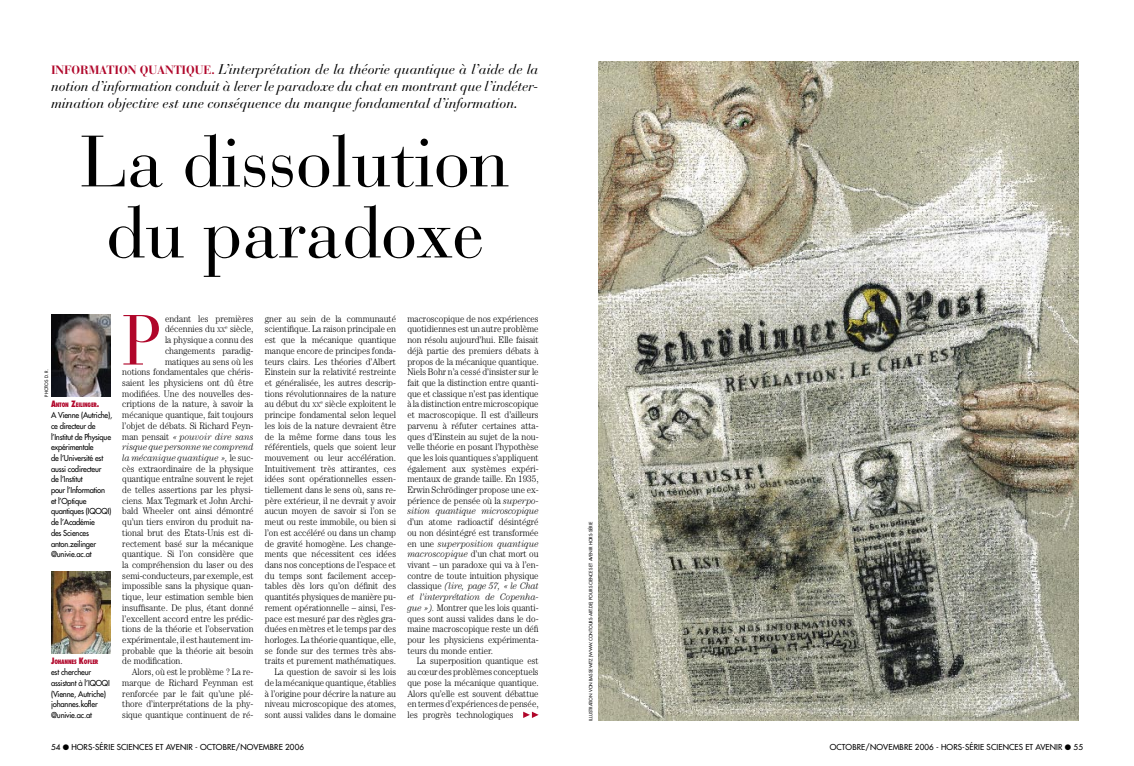
<style>
.page{position:relative;width:1134px;height:766px;background:#fff}
.page>*{position:absolute;margin:0;border:0;box-sizing:border-box;transform-origin:0 0}
._100_titre_ouverture{font:72px "Bauer Bodoni";letter-spacing:-.005em;color:#000}
._102-Lettrine_txtcour4cols{font:70.3px "Bauer Bodoni";color:#b0062a;scale:.92 1}
._101-grandchapo{font:italic 14px/17px "Bauer Bodoni";letter-spacing:-.005em;color:#000;text-align:justify}
._102-textcourant4cols{font:300 9.5px/10.7px "Century";color:#000;text-align:justify;scale:.92 1}
._102-Lettrine_txtcour4cols-2{font:300 9.5px "Century";color:#000;scale:.92 1}
._102-Lettrine_txtcour4cols-3{font:italic 300 9.5px "Century";color:#000;scale:.92 1}
._102-Lettrine_txtcour4cols-4{font:italic 300 9.5px "Century";color:#000;scale:.91 1}
._209_légfotauteur{font:8px/10.7px "Futura";letter-spacing:-.025em;color:#000;scale:.95 1}
._209_légfotauteur-2{font:8px "Futura";letter-spacing:.015em;color:#000}
._209_légfotauteur-3{font:800 condensed 5.9px "Futura";letter-spacing:-.03em;color:#b0062a;scale:.95 1}
._9-crédit{font:4.5px "Futura";letter-spacing:-.01em;color:#000}
.s1{font-weight:700;font-style:normal;font-size:12px;color:#b0062a}
.s2{font-size:8.5px}
.s3{font-size:6.6px}
.s4{font-style:normal}
.s5{font-style:italic}
</style>
<div class="page">
<img style="left:598px;top:62px;width:481px;height:658px">
<svg style="left:523px;top:711px;width:16px;height:6px"></svg>
<img style="left:51px;top:314px;width:60px;height:82px">
<img style="left:51px;top:571px;width:60px;height:82px">
<p class="_101-grandchapo" style="left:51px;top:60px;width:489px"><span class="s1">INFORMATION QUANTIQUE.</span> L’interprétation de la théorie quantique à l’aide de la notion d’information conduit à lever le paradoxe du chat en montrant que l’indéter&shy;mination objective est une conséquence du manque fondamental d’information.</p>
<p class="_100_titre_ouverture" style="left:80px;top:118px;width:431px">La dissolution</p>
<p class="_100_titre_ouverture" style="left:105px;top:189px;width:380px">du paradoxe</p>
<p class="_9-crédit" style="left:44px;top:396px;width:29px;rotate:-90deg">PHOTOS D. R.</p>
<p class="_209_légfotauteur-3" style="left:51px;top:401px;width:52px"><span class="s2">A</span>NTON <span class="s2">Z</span>EILINGER<span class="s2">.</span></p>
<p class="_209_légfotauteur" style="left:51px;top:409px;width:66px">A Vienne (Autriche), ce directeur de l’Institut de Physique expérimentale<br>de l’Université est aussi codirecteur<br>de l’Institut<br>pour l’Information et l’Optique quantiques (IQOQI) de l’Académie<br>des Sciences</p>
<p class="_209_légfotauteur" style="left:51px;top:538px;width:49px">anton.zeilinger @univie.ac.at</p>
<p class="_209_légfotauteur-3" style="left:51px;top:658px;width:51px"><span class="s2">J</span>OHANNES <span class="s2">K</span>OFLER</p>
<p class="_209_légfotauteur" style="left:51px;top:666px;width:63px">est chercheur assistant à l’IQOQI (Vienne, Autriche)</p>
<p class="_209_légfotauteur" style="left:51px;top:698px;width:51px">johannes.kofler @univie.ac.at</p>
<p class="_102-Lettrine_txtcour4cols" style="left:122px;top:298px;width:44px">P</p>
<p class="_102-Lettrine_txtcour4cols-2" style="left:165px;top:313px;width:98px">endant les premières</p>
<p class="_102-Lettrine_txtcour4cols-2" style="left:165px;top:323px;width:98px">décennies du <span class="s3">XX</span><sup>e</sup> siècle,</p>
<p class="_102-Lettrine_txtcour4cols-2" style="left:165px;top:334px;width:98px">la physique a connu des</p>
<p class="_102-Lettrine_txtcour4cols-2" style="left:165px;top:345px;width:98px">changements paradig-</p>
<p class="_102-Lettrine_txtcour4cols-2" style="left:165px;top:356px;width:98px">matiques au sens où les</p>
<p class="_102-Lettrine_txtcour4cols-2" style="left:122px;top:366px;width:144px">notions fondamentales que chéris-</p>
<p class="_102-Lettrine_txtcour4cols-2" style="left:122px;top:377px;width:144px">saient les physiciens ont dû être</p>
<p class="_102-Lettrine_txtcour4cols-2" style="left:122px;top:388px;width:144px">modifiées. Une des nouvelles des-</p>
<p class="_102-Lettrine_txtcour4cols-2" style="left:122px;top:398px;width:144px">criptions de la nature, à savoir la</p>
<p class="_102-Lettrine_txtcour4cols-2" style="left:122px;top:409px;width:144px">mécanique quantique, fait toujours</p>
<p class="_102-Lettrine_txtcour4cols-2" style="left:122px;top:420px;width:144px">l’objet de débats. Si Richard Feyn-</p>
<p class="_102-Lettrine_txtcour4cols-3" style="left:122px;top:431px;width:144px"><span class="s4">man pensait</span> « pouvoir dire sans</p>
<p class="_102-Lettrine_txtcour4cols-4" style="left:122px;top:441px;width:146px">risque que personne ne comprend</p>
<p class="_102-Lettrine_txtcour4cols-3" style="left:122px;top:452px;width:144px">la mécanique quantique », <span class="s4">le suc-</span></p>
<p class="_102-Lettrine_txtcour4cols-2" style="left:122px;top:463px;width:144px">cès extraordinaire de la physique</p>
<p class="_102-Lettrine_txtcour4cols-2" style="left:122px;top:473px;width:144px">quantique entraîne souvent le rejet</p>
<p class="_102-Lettrine_txtcour4cols-2" style="left:122px;top:484px;width:144px">de telles assertions par les physi-</p>
<p class="_102-Lettrine_txtcour4cols-2" style="left:122px;top:495px;width:144px">ciens<span class="s5">.</span> Max Tegmark et John Archi-</p>
<p class="_102-Lettrine_txtcour4cols-2" style="left:122px;top:505px;width:144px">bald Wheeler ont ainsi démontré</p>
<p class="_102-Lettrine_txtcour4cols-2" style="left:122px;top:516px;width:144px">qu’un tiers environ du produit na-</p>
<p class="_102-Lettrine_txtcour4cols-2" style="left:122px;top:527px;width:144px">tional brut des Etats-Unis est di-</p>
<p class="_102-Lettrine_txtcour4cols-2" style="left:122px;top:537px;width:144px">rectement basé sur la mécanique</p>
<p class="_102-Lettrine_txtcour4cols-2" style="left:122px;top:548px;width:144px">quantique. Si l’on considère que</p>
<p class="_102-Lettrine_txtcour4cols-2" style="left:122px;top:559px;width:144px">la compréhension du laser ou des</p>
<p class="_102-Lettrine_txtcour4cols-2" style="left:122px;top:570px;width:144px">semi-conducteurs, par exemple, est</p>
<p class="_102-Lettrine_txtcour4cols-2" style="left:122px;top:580px;width:144px">impossible sans la physique quan-</p>
<p class="_102-Lettrine_txtcour4cols-2" style="left:122px;top:591px;width:144px">tique, leur estimation semble bien</p>
<p class="_102-Lettrine_txtcour4cols-2" style="left:122px;top:602px;width:144px">insuffisante. De plus, étant donné</p>
<p class="_102-Lettrine_txtcour4cols-2" style="left:122px;top:612px;width:144px">l’excellent accord entre les prédic-</p>
<p class="_102-Lettrine_txtcour4cols-2" style="left:122px;top:623px;width:144px">tions de la théorie et l’observation</p>
<p class="_102-Lettrine_txtcour4cols-2" style="left:122px;top:634px;width:144px">expérimentale, il est hautement im-</p>
<p class="_102-Lettrine_txtcour4cols-2" style="left:122px;top:644px;width:144px">probable que la théorie ait besoin</p>
<p class="_102-Lettrine_txtcour4cols-2" style="left:122px;top:655px;width:67px">de modification.</p>
<p class="_102-textcourant4cols" style="left:122px;top:666px;width:144px;text-indent:10px">Alors, où est le problème ? La re&shy;marque de Richard Feynman est renforcée par le fait qu’une plé&shy;thore d’interprétations de la phy&shy;sique quantique continuent de ré-</p>
<p class="_102-textcourant4cols" style="left:265px;top:313px;width:144px">gner au sein de la communauté scientifique. La raison principale en est que la mécanique quantique manque encore de principes fonda&shy;teurs clairs. Les théories d’Albert Einstein sur la relativité restreinte et généralisée, les autres descrip&shy;tions révolutionnaires de la nature au début du <span class="s3">XX</span><sup>e</sup> siècle exploitent le principe fondamental selon lequel les lois de la nature devraient être de la même forme dans tous les référentiels, quels que soient leur mouvement ou leur accélération.<br>Intuitivement très attirantes, ces idées sont opérationnelles essen&shy;tiellement dans le sens où, sans re&shy;père extérieur, il ne devrait y avoir aucun moyen de savoir si l’on se meut ou reste immobile, ou bien si l’on est accéléré ou dans un champ de gravité homogène. Les change&shy;ments que nécessitent ces idées dans nos conceptions de l’espace et du temps sont facilement accep&shy;tables dès lors qu’on définit des quantités physiques de manière pu&shy;rement opérationnelle – ainsi, l’es&shy;pace est mesuré par des règles gra&shy;duées en mètres et le temps par des horloges. La théorie quantique, elle, se fonde sur des termes très abs&shy;traits et purement mathématiques.</p>
<p class="_102-textcourant4cols" style="left:265px;top:666px;width:144px;text-indent:10px">La question de savoir si les lois de la mécanique quantique, établies à l’origine pour décrire la nature au niveau microscopique des atomes, sont aussi valides dans le domaine</p>
<p class="_102-textcourant4cols" style="left:407px;top:313px;width:144px">macroscopique de nos expériences quotidiennes est un autre problème non résolu aujourd’hui. Elle faisait déjà partie des premiers débats à propos de la mécanique quantique.<br>Niels Bohr n’a cessé d’insister sur le fait que la distinction entre quanti&shy;que et classique n’est pas identique à la distinction entre microscopique et macroscopique. Il est d’ailleurs parvenu à réfuter certaines atta&shy;ques d’Einstein au sujet de la nou&shy;velle théorie en posant l’hypothèse que les lois quantiques s’appliquent également aux systèmes expéri&shy;mentaux de grande taille. En 1935, Erwin Schrödinger propose une ex&shy;périence de pensée où la <span class="s5">superpo&shy;sition quantique microscopique </span>d’un atome radioactif désintégré ou non désintégré est transformée en une <span class="s5">superposition quantique macroscopique</span> d’un chat mort ou vivant – un paradoxe qui va à l’en&shy;contre de toute intuition physique classique <span class="s5">(lire, page 57, « le Chat et l’interprétation de Copenha&shy;gue »).</span> Montrer que les lois quanti&shy;ques sont aussi valides dans le do&shy;maine macroscopique reste un défi pour les physiciens expérimenta&shy;teurs du monde entier.</p>
<p class="_102-textcourant4cols" style="left:407px;top:655px;width:144px;text-indent:10px">La superposition quantique est au cœur des problèmes conceptuels que pose la mécanique quantique.<br>Alors qu’elle est souvent débattue en termes d’expériences de pensée, les progrès technologiques</p>
<p class="_9-crédit" style="left:588px;top:720px;width:200px;rotate:-90deg">ILLUSTRATION VON BASSEWITZ (WWW.CONTOURS-ART.DE) POUR SCIENCES ET AVENIR HORS-SÉRIE</p>
<p class="_209_légfotauteur-2" style="left:51px;top:741px;width:255px">54 ● HORS-SÉRIE SCIENCES ET AVENIR - OCTOBRE/NOVEMBRE 2006</p>
<p class="_209_légfotauteur-2" style="left:830px;top:741px;width:255px">OCTOBRE/NOVEMBRE 2006 - HORS-SÉRIE SCIENCES ET AVENIR ● 55</p>
</div>
